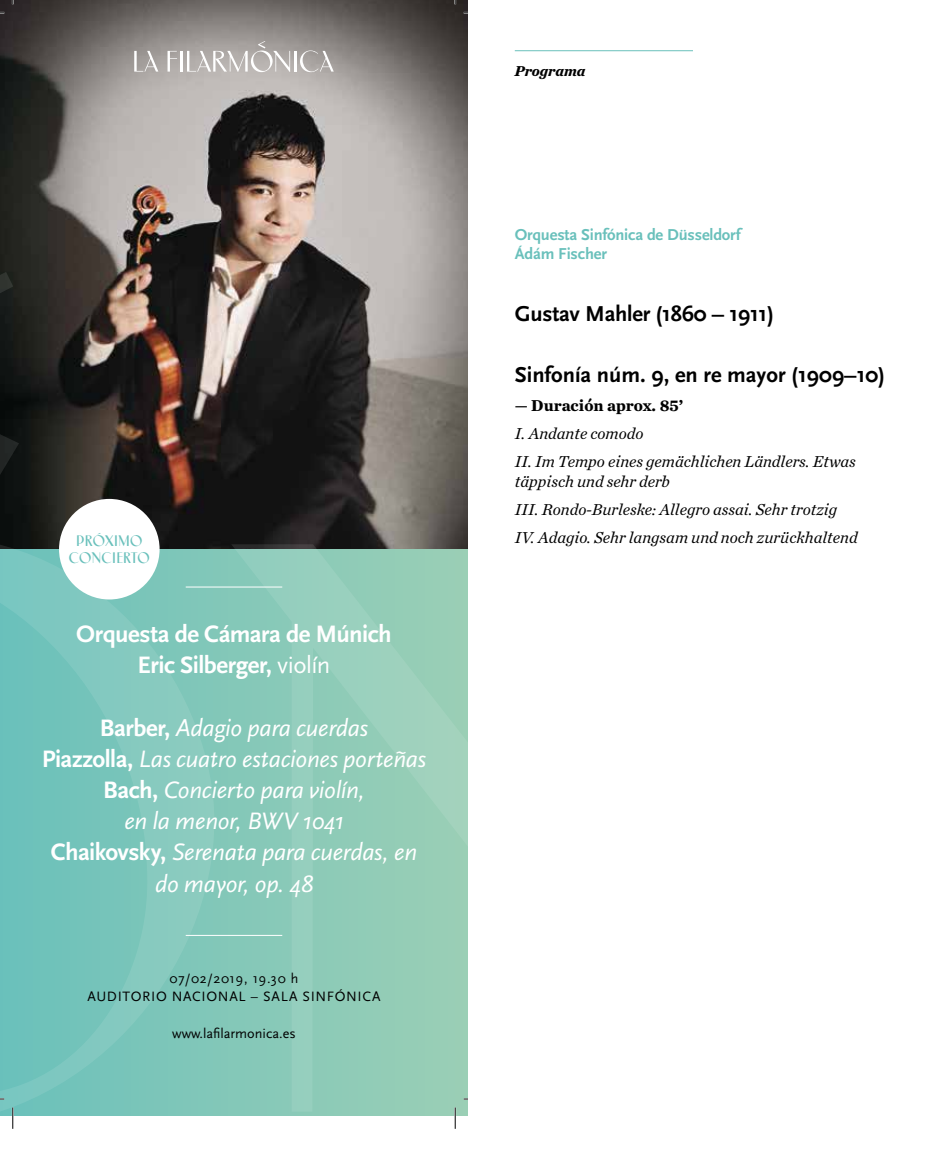
<style>
.page{position:relative;width:936px;height:1149px;background:#fff}
.page>*{position:absolute;margin:0;border:0;box-sizing:border-box;transform-origin:0 0}
.t1{font:italic 24.75px/31.2px "Scala Sans";letter-spacing:-.015em;color:#fff;text-align:center}
.t2{font:700 24.75px/31.2px "Scala Sans";letter-spacing:-.02em;color:#fff;text-align:center}
.t3{font:700 22.5px "Scala Sans";color:#000}
.t4{font:italic 16.5px/28px "Chronicle Text G1";color:#000}
.t5{font:700 16.5px/19.5px "Scala Sans";letter-spacing:-.01em;color:#69c0bb}
.t6{font:700 16.5px "Chronicle Text G1";color:#000}
.t7{font:italic 700 15px "Chronicle Text G1";color:#000}
.t8{font:700 14.4px "Falado";letter-spacing:.02em;color:#69c0bb}
.t9{font:14.25px/18.5px "Scala Sans";letter-spacing:.04em;color:#000;text-align:center}
.t10{font:14.25px "Scala Sans";color:#000}
.s1{font-weight:400}
.s2{font-weight:700;font-style:normal}
</style>
<div class="page">
<hr style="left:514px;top:50px;width:179px;height:1px;background:#69c0bb">
<img style="left:0;top:0;width:468px;height:272px">
<svg style="left:0;top:272px;width:468px;height:842px;background:#709b90"></svg>
<div style="left:59px;top:498px;width:100px;height:101px;background:#fff;border-radius:50%"></div>
<svg style="left:134px;top:51px;width:24px;height:21px"></svg>
<svg style="left:167px;top:51px;width:10px;height:21px"></svg>
<hr style="left:180px;top:51px;width:3px;height:21px;background:#fff">
<hr style="left:294px;top:51px;width:2px;height:21px;background:#fff">
<svg style="left:300px;top:50px;width:34px;height:22px"></svg>
<svg style="left:187px;top:41px;width:103px;height:31px;background:#bcb8b5"></svg>
<hr style="left:186px;top:586px;width:96px;height:1px;background:#fff">
<hr style="left:186px;top:934px;width:96px;height:1px;background:#fff">
<hr style="left:12px;top:1107px;width:2px;height:21px;background:#fff">
<hr style="left:454px;top:1107px;width:2px;height:21px;background:#fff">
<svg style="left:13px;top:1107px;width:1px;height:21px"></svg>
<svg style="left:455px;top:1107px;width:1px;height:21px"></svg>
<p class="t7" style="left:514px;top:59px;width:72px">Programa</p>
<p class="t5" style="left:514px;top:225px;width:227px">Orquesta Sinfónica de Düsseldorf<br>Ádám Fischer</p>
<h2 class="t3" style="left:514px;top:301px;width:261px">Gustav Mahler (1860 – 1911)</h2>
<h2 class="t3" style="left:514px;top:362px;width:372px">Sinfonía núm. 9, en re mayor (1909–10)</h2>
<p class="t6" style="left:514px;top:392px;width:170px">— Duración aprox. 85’</p>
<p class="t4" style="left:514px;top:418px;width:342px">I. Andante comodo<br>II. Im Tempo eines gemächlichen Ländlers. Etwas</p>
<p class="t4" style="left:514px;top:466px;width:324px">täppisch und sehr derb<br>III. Rondo-Burleske: Allegro assai. Sehr trotzig</p>
<p class="t8" style="left:76px;top:532px;width:68px">PRÓXIMO</p>
<p class="t4" style="left:514px;top:522px;width:344px">IV. Adagio. Sehr langsam und noch zurückhaltend</p>
<p class="t8" style="left:69px;top:549px;width:82px">CONCIERTO</p>
<h1 class="t2" style="left:76px;top:618px;width:317px">Orquesta de Cámara de Múnich<br>Eric Silberger, <span class="s1">violín</span></h1>
<h1 class="t1" style="left:42px;top:712px;width:386px"><span class="s2">Barber,</span> Adagio para cuerdas<br><span class="s2">Piazzolla,</span> Las cuatro estaciones porteñas<br><span class="s2">Bach,</span> Concierto para violín,<br>en la menor, BWV 1041<br><span class="s2">Chaikovsky,</span> Serenata para cuerdas, en do mayor, op. 48</h1>
<p class="t9" style="left:87px;top:968px;width:295px">07/02/2019, 19.30 h<br>AUDITORIO NACIONAL – SALA SINFÓNICA</p>
<p class="t10" style="left:172px;top:1025px;width:125px">www.lafilarmonica.es</p>
</div>
